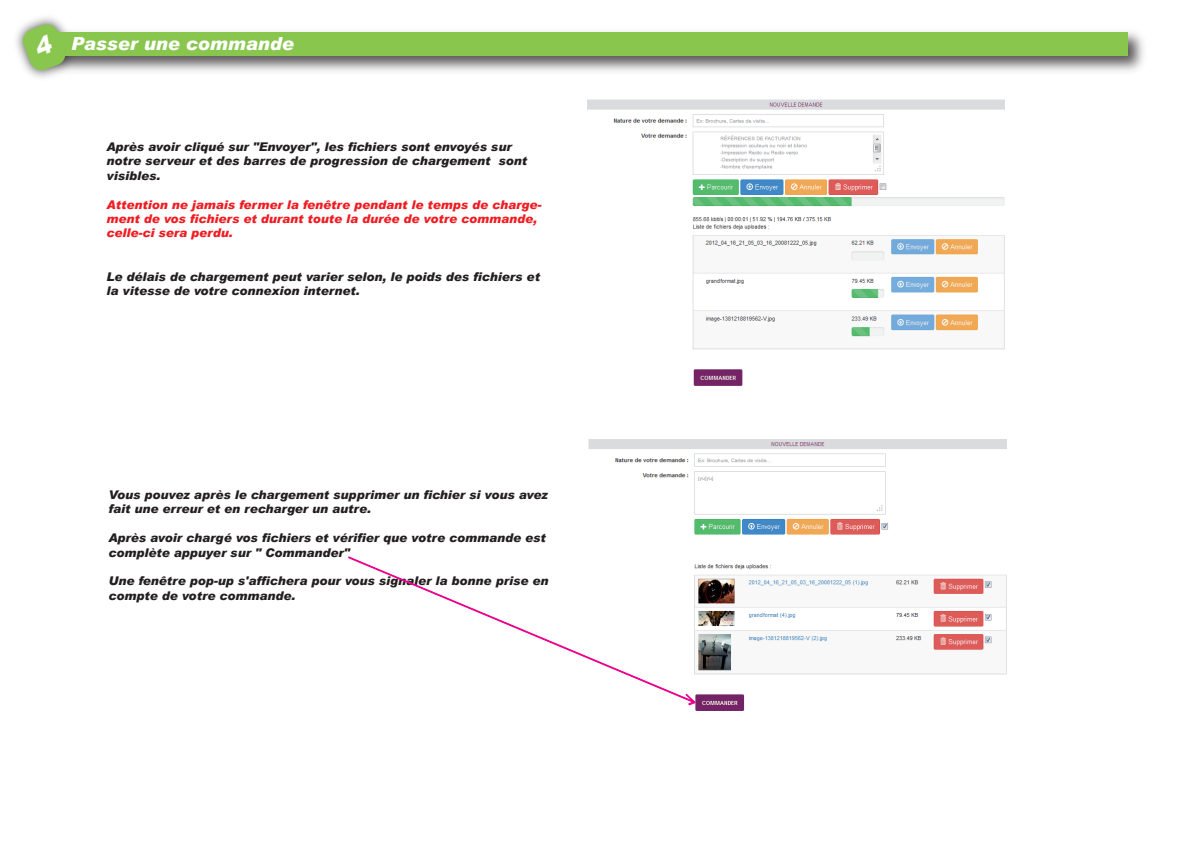
<style>
.page{position:relative;width:1191px;height:842px;background:#fff}
.page>*{position:absolute;margin:0;border:0;box-sizing:border-box;transform-origin:0 0}
.t1{font:italic 900 18px "Arial";color:#fff}
.t2{font:italic 900 12px/14.4px "Arial";color:#231f20}
.t3{font:italic 900 12px/14.4px "Arial";color:#ee1d23}
.s1{font-style:inherit}
</style>
<div class="page">
<img style="left:80px;top:31px;width:1064px;height:41px">
<div style="left:49px;top:32px;width:1079px;height:24px;background:#88c64e"></div>
<img style="left:16px;top:17px;width:64px;height:61px">
<img style="left:587px;top:99px;width:418px;height:287px">
<img style="left:588px;top:439px;width:419px;height:272px">
<svg style="left:348px;top:557px;width:347px;height:148px"></svg>
<svg style="left:21px;top:23px;width:46px;height:49px"></svg>
<p class="t1" style="left:71px;top:33px;width:224px">Passer une commande</p>
<p class="t2" style="left:106px;top:139px;width:422px">Après avoir cliqu<span class="s1">é</span> sur "Envoyer", les fichiers sont envoyés sur notre serveur et des barres de progression de chargement sont visibles.</p>
<p class="t3" style="left:106px;top:197px;width:437px">Attention ne jamais fermer la fenêtre pendant le temps de charge&shy;ment de vos fichiers et durant toute la durée de votre commande, celle-ci sera perdu.</p>
<p class="t2" style="left:106px;top:269px;width:435px">Le délais de chargement peut varier selon, le poids des fichiers et la vitesse de votre connexion internet.</p>
<p class="t2" style="left:108px;top:487px;width:441px">Vous pouvez après le chargement supprimer un fichier si vous avez fait une erreur et en recharger un autre.</p>
<p class="t2" style="left:108px;top:530px;width:439px">Après avoir chargé vos fichiers et vérifier que votre commande est complète appuyer sur " Commander"</p>
<p class="t2" style="left:108px;top:574px;width:441px">Une fenêtre pop-up s'affichera pour vous signaler la bonne prise en compte de votre commande.</p>
</div>
